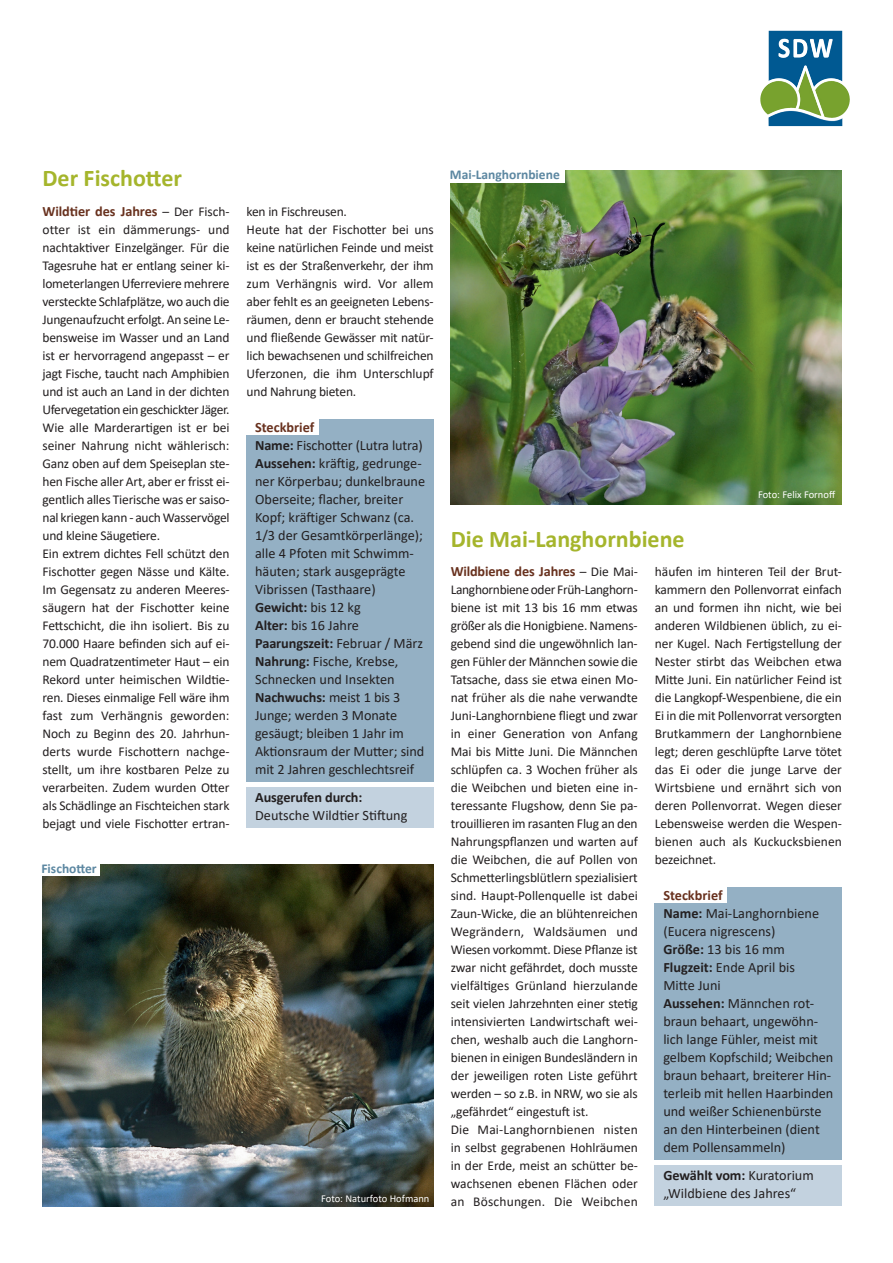
<style>
.page{position:relative;width:893px;height:1263px;background:#fff}
.page>*{position:absolute;margin:0;border:0;box-sizing:border-box;transform-origin:0 0}
.t1{font:700 24px "Calibri";color:#a5b52c}
.t2{font:14.25px/18px "Calibri";color:#231f20}
.t3{font:700 14.25px "Calibri";letter-spacing:-.01em;color:#68311e}
.t4{font:700 14.25px "Calibri";letter-spacing:-.005em;color:#231f20}
.t5{font:13.5px/18px "Calibri";letter-spacing:-.01em;color:#231f20}
.t6{font:700 13.5px "Calibri";color:#5c87a1}
.t7{font:10.5px "Calibri";color:#fff}
.s1{font-weight:400;font-size:13.5px;color:#231f20}
.s2{font-weight:700;color:#68311e}
.s3{font-weight:700}
</style>
<div class="page">
<img style="left:769px;top:31px;width:43px;height:57px">
<img style="left:451px;top:170px;width:391px;height:334px">
<img style="left:43px;top:864px;width:391px;height:342px">
<div style="left:41px;top:862px;width:59px;height:13px;background:#fff"></div>
<div style="left:450px;top:169px;width:115px;height:14px;background:#fff"></div>
<div style="left:319px;top:419px;width:115px;height:21px;background:#94b0c4"></div>
<div style="left:247px;top:435px;width:187px;height:23px;background:#94b0c4"></div>
<div style="left:247px;top:453px;width:187px;height:149px;background:#94b0c4"></div>
<div style="left:247px;top:597px;width:187px;height:23px;background:#94b0c4"></div>
<div style="left:247px;top:615px;width:187px;height:23px;background:#94b0c4"></div>
<div style="left:247px;top:633px;width:187px;height:23px;background:#94b0c4"></div>
<div style="left:247px;top:651px;width:187px;height:41px;background:#94b0c4"></div>
<div style="left:247px;top:687px;width:187px;height:95px;background:#94b0c4"></div>
<div style="left:247px;top:787px;width:187px;height:23px;background:#c3d2df"></div>
<div style="left:247px;top:805px;width:187px;height:23px;background:#c3d2df"></div>
<div style="left:727px;top:887px;width:115px;height:21px;background:#94b0c4"></div>
<div style="left:655px;top:903px;width:187px;height:41px;background:#94b0c4"></div>
<div style="left:655px;top:939px;width:187px;height:23px;background:#94b0c4"></div>
<div style="left:655px;top:957px;width:187px;height:41px;background:#94b0c4"></div>
<div style="left:655px;top:993px;width:187px;height:167px;background:#94b0c4"></div>
<div style="left:655px;top:1165px;width:187px;height:41px;background:#c3d2df"></div>
<h1 class="t1" style="left:43px;top:161px;width:141px">Der Fischotter</h1>
<p class="t3" style="left:43px;top:201px;width:189px">Wildtier des Jahres <span class="s1">– Der Fisch-</span></p>
<p class="t5" style="left:43px;top:220px;width:189px">otter ist ein dämmerungs- und nachtaktiver Einzelgänger. Für die Tagesruhe hat er entlang seiner ki&shy;lometerlangen Uferreviere mehrere versteckte Schlafplätze, wo auch die Jungenaufzucht erfolgt. An seine Le&shy;bensweise im Wasser und an Land ist er hervorragend angepasst – er jagt Fische, taucht nach Amphibien und ist auch an Land in der dichten Ufervegetation ein geschickter Jäger.<br>Wie alle Marderartigen ist er bei seiner Nahrung nicht wählerisch:<br>Ganz oben auf dem Speiseplan ste&shy;hen Fische aller Art, aber er frisst ei&shy;gentlich alles Tierische was er saiso&shy;nal kriegen kann - auch Wasservögel und kleine Säugetiere.<br>Ein extrem dichtes Fell schützt den Fischotter gegen Nässe und Kälte.<br>Im Gegensatz zu anderen Meeres&shy;säugern hat der Fischotter keine Fettschicht, die ihn isoliert. Bis zu 70.000 Haare befinden sich auf ei&shy;nem Quadratzentimeter Haut – ein Rekord unter heimischen Wildtie&shy;ren. Dieses einmalige Fell wäre ihm fast zum Verhängnis geworden:<br>Noch zu Beginn des 20. Jahrhun&shy;derts wurde Fischottern nachge&shy;stellt, um ihre kostbaren Pelze zu verarbeiten. Zudem wurden Otter als Schädlinge an Fischteichen stark bejagt und viele Fischotter ertran-</p>
<p class="t6" style="left:41px;top:858px;width:57px">Fischotter</p>
<p class="t5" style="left:247px;top:202px;width:189px">ken in Fischreusen.<br>Heute hat der Fischotter bei uns keine natürlichen Feinde und meist ist es der Straßenverkehr, der ihm zum Verhängnis wird. Vor allem aber fehlt es an geeigneten Lebens&shy;räumen, denn er braucht stehende und fließende Gewässer mit natür&shy;lich bewachsenen und schilfreichen<br>Uferzonen, die ihm Unterschlupf und Nahrung bieten.</p>
<p class="t2" style="left:255px;top:418px;width:172px"><span class="s2">Steckbrief<br></span><span class="s3">Name:</span> Fischotter (Lutra lutra)<br><span class="s3">Aussehen:</span> kräftig, gedrunge&shy;ner Körperbau; dunkelbraune<br>Oberseite; flacher, breiter<br>Kopf; kräftiger Schwanz (ca.<br>1/3 der Gesamtkörperlänge); alle 4 Pfoten mit Schwimm&shy;häuten; stark ausgeprägte<br>Vibrissen (Tasthaare)<br><span class="s3">Gewicht:</span> bis 12 kg<br><span class="s3">Alter:</span> bis 16 Jahre<br><span class="s3">Paarungszeit:</span> Februar / März<br><span class="s3">Nahrung:</span> Fische, Krebse,<br>Schnecken und Insekten<br><span class="s3">Nachwuchs:</span> meist 1 bis 3<br>Junge; werden 3 Monate gesäugt; bleiben 1 Jahr im<br>Aktionsraum der Mutter; sind mit 2 Jahren geschlechtsreif</p>
<p class="t4" style="left:255px;top:787px;width:109px">Ausgerufen durch:</p>
<p class="t2" style="left:255px;top:806px;width:154px">Deutsche Wildtier Stiftung</p>
<p class="t7" style="left:321px;top:1191px;width:110px">Foto: Naturfoto Hofmann</p>
<p class="t6" style="left:450px;top:165px;width:111px">Mai-Langhornbiene</p>
<p class="t7" style="left:758px;top:487px;width:79px">Foto: Felix Fornoff</p>
<h1 class="t1" style="left:451px;top:522px;width:235px">Die Mai-Langhornbiene</h1>
<p class="t5" style="left:655px;top:562px;width:189px;text-align:justify">häufen im hinteren Teil der Brut&shy;kammern den Pollenvorrat einfach an und formen ihn nicht, wie bei anderen Wildbienen üblich, zu ei&shy;ner Kugel. Nach Fertigstellung der Nester stirbt das Weibchen etwa Mitte Juni. Ein natürlicher Feind ist die Langkopf-Wespenbiene, die ein Ei in die mit Pollenvorrat versorgten Brutkammern der Langhornbiene legt; deren geschlüpfte Larve tötet das Ei oder die junge Larve der Wirtsbiene und ernährt sich von deren Pollenvorrat. Wegen dieser Lebensweise werden die Wespen&shy;bienen auch als Kuckucksbienen bezeichnet.</p>
<p class="t3" style="left:451px;top:561px;width:189px">Wildbiene des Jahres <span class="s1">– Die Mai-</span></p>
<p class="t5" style="left:451px;top:580px;width:189px">Langhornbiene oder Früh-Langhorn&shy;biene ist mit 13 bis 16 mm etwas größer als die Honigbiene. Namens&shy;gebend sind die ungewöhnlich lan&shy;gen Fühler der Männchen sowie die Tatsache, dass sie etwa einen Mo&shy;nat früher als die nahe verwandte Juni-Langhornbiene fliegt und zwar in einer Generation von Anfang Mai bis Mitte Juni. Die Männchen schlüpfen ca. 3 Wochen früher als die Weibchen und bieten eine in&shy;teressante Flugshow, denn Sie pa&shy;trouillieren im rasanten Flug an den Nahrungspflanzen und warten auf die Weibchen, die auf Pollen von Schmetterlingsblütlern spezialisiert sind. Haupt-Pollenquelle ist dabei Zaun-Wicke, die an blühtenreichen Wegrändern, Waldsäumen und Wiesen vorkommt. Diese Pflanze ist zwar nicht gefährdet, doch musste vielfältiges Grünland hierzulande seit vielen Jahrzehnten einer stetig intensivierten Landwirtschaft wei&shy;chen, weshalb auch die Langhorn&shy;bienen in einigen Bundesländern in der jeweiligen roten Liste geführt werden – so z.B. in NRW, wo sie als „gefährdet“ eingestuft ist.<br>Die Mai-Langhornbienen nisten in selbst gegrabenen Hohlräumen in der Erde, meist an schütter be&shy;wachsenen ebenen Flächen oder an Böschungen. Die Weibchen</p>
<p class="t2" style="left:663px;top:886px;width:172px"><span class="s2">Steckbrief<br></span><span class="s3">Name:</span> Mai-Langhornbiene (Eucera nigrescens)<br><span class="s3">Größe:</span> 13 bis 16 mm<br><span class="s3">Flugzeit:</span> Ende April bis<br>Mitte Juni<br><span class="s3">Aussehen:</span> Männchen rot&shy;braun behaart, ungewöhn&shy;lich lange Fühler, meist mit gelbem Kopfschild; Weibchen braun behaart, breiterer Hin&shy;terleib mit hellen Haarbinden und weißer Schienenbürste an den Hinterbeinen (dient dem Pollensammeln)</p>
<p class="t2" style="left:663px;top:1166px;width:152px"><span class="s3">Gewählt vom:</span> Kuratorium „Wildbiene des Jahres“</p>
</div>
